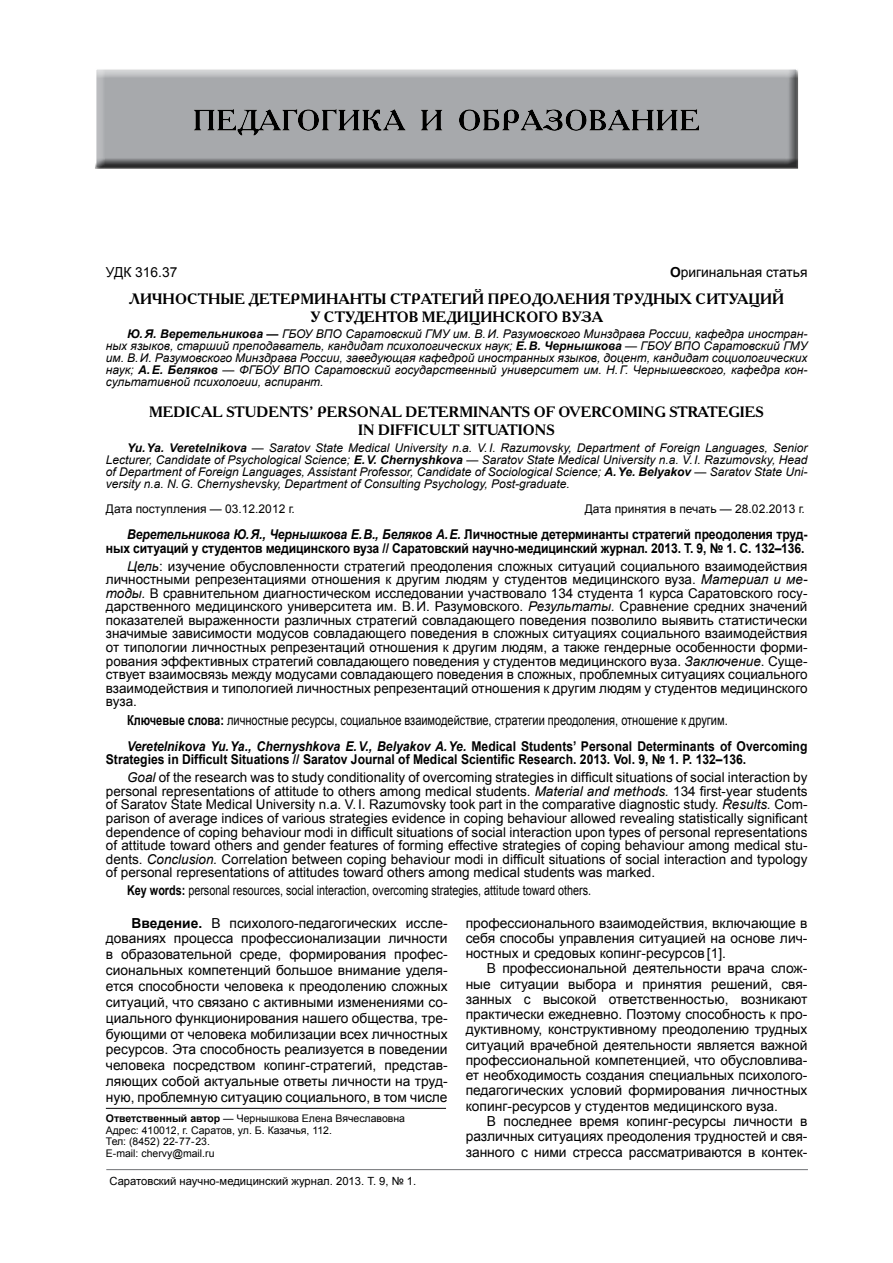
<style>
.page{position:relative;width:893px;height:1263px;background:#fff}
.page>*{position:absolute;margin:0;border:0;box-sizing:border-box;transform-origin:0 0}
.t1{font:700 15px "Academy C";color:#000}
.t2{font:13.8px/15.3px "Arial";color:#000;text-align:justify}
.t3{font:13.8px "Arial";color:#000;scale:.8 1}
.t4{font:13.5px/13.6px "Arial";color:#000;text-align:justify}
.t5{font:700 13.5px/13.6px "Arial";letter-spacing:-.01em;color:#000;text-align:right;scale:.9 1}
.t6{font:13.5px "Arial";color:#000;scale:.8 1}
.t7{font:italic 12px/12.1px "Arial";color:#000;text-align:justify}
.t8{font:12px "Arial";color:#000}
.t9{font:11.25px "Arial";color:#000}
.t10{font:10.5px/11.6px "Arial";color:#000}
.s1{font-weight:700}
.s2{font-style:italic}
</style>
<div class="page">
<hr style="left:106px;top:1169px;width:702px;height:1px;background:#808285">
<div style="left:94px;top:68px;width:705px;height:102px;background:#000;opacity:.75"></div>
<hr style="left:106px;top:1108px;width:340px;height:1px;background:#000">
<p class="t2" style="left:106px;top:265px;width:73px">УДК 316.37</p>
<p class="t2" style="left:670px;top:265px;width:139px"><span class="s1">О</span>ригинальная статья</p>
<p class="t1" style="left:129px;top:289px;width:13px">ЛИЧНО</p>
<p class="t1" style="left:187px;top:289px;width:24px">СТНЫЕ</p>
<p class="t1" style="left:249px;top:289px;width:13px">ДЕТЕРМИНАНТЫ</p>
<p class="t1" style="left:390px;top:289px;width:23px">СТРАТЕГИЙ</p>
<p class="t1" style="left:488px;top:289px;width:24px">ПРЕОДОЛЕНИ</p>
<p class="t1" style="left:600px;top:289px;width:56px">Я ТР УДНЫ</p>
<p class="t1" style="left:679px;top:289px;width:71px">Х СИТУАЦИЙ</p>
<p class="t1" style="left:310px;top:307px;width:56px">У СТУДЕНТОВ</p>
<p class="t1" style="left:422px;top:307px;width:13px">МЕДИЦИН</p>
<p class="t1" style="left:505px;top:307px;width:23px">СКОГО</p>
<p class="t1" style="left:562px;top:307px;width:43px">ВУЗА</p>
<p class="t7" style="left:106px;top:328px;width:703px;text-indent:21px"><span class="s1">Ю.Я. Веретельникова —</span> ГБОУ ВПО Саратовский ГМУ им. В.И. Разумовского Минздрава России, кафедра иностран&shy;ных языков, старший преподаватель, кандидат психологических наук; <span class="s1">Е.В. Чернышкова</span> — ГБОУ ВПО Саратовский ГМУ им. В.И. Разумовского Минздрава России, заведующая кафедрой иностранных языков, доцент, кандидат социологических наук; <span class="s1">А.Е. Беляков</span> — ФГБОУ ВПО Саратовский государственный университет им. Н.Г. Чернышевского, кафедра кон&shy;сультативной психологии, аспирант.</p>
<p class="t1" style="left:149px;top:402px;width:280px">MEDICAL STUDENTS’ PERSONAL DETE</p>
<p class="t1" style="left:449px;top:402px;width:317px">RMINANTS OF OVERCOMING STRATEGIES</p>
<p class="t1" style="left:358px;top:420px;width:82px">IN DIFFICULT</p>
<p class="t1" style="left:463px;top:420px;width:94px">SITUATIONS</p>
<p class="t7" style="left:106px;top:442px;width:703px;text-indent:21px"><span class="s1">Yu.Ya. Veretelnikova</span> — Saratov State Medical University n.a. V.I. Razumovsky, Department of Foreign Languages, Senior Lecturer, Candidate of Psychological Science; <span class="s1">E.V. Chernyshkova</span> — Saratov State Medical University n.a. V.I. Razumovsky, Head of Department of Foreign Languages, Assistant Professor, Candidate of Sociological Science; <span class="s1">A.Ye. Belyakov</span> — Saratov State Uni&shy;versity n.a. N.G. Chernyshevsky, Department of Consulting Psychology, Post-graduate.</p>
<p class="t8" style="left:106px;top:501px;width:191px">Дата поступления — 03.12.2012 г.</p>
<p class="t8" style="left:585px;top:501px;width:222px">Дата принятия в печать — 28.02.2013 г.</p>
<p class="t5" style="left:106px;top:528px;width:781px"><span class="s2">Веретельникова Ю.Я., Чернышкова Е.В., Беляков А.Е.</span> Личностные детерминанты стратегий преодоления труд&shy;ных ситуаций у студентов медицинского вуза // Саратовский научно-медицинский журнал. 2013. Т. 9, № 1. С. 132–136.</p>
<p class="t4" style="left:106px;top:559px;width:703px;text-indent:21px"><span class="s2">Цель</span>: изучение обусловленности стратегий преодоления сложных ситуаций социального взаимодействия личностными репрезентациями отношения к другим людям у студентов медицинского вуза. <span class="s2">Материал и ме&shy;тоды.</span> В сравнительном диагностическом исследовании участвовало 134 студента 1 курса Саратовского госу&shy;дарственного медицинского университета им. В.И. Разумовского. <span class="s2">Результаты.</span> Сравнение средних значений показателей выраженности различных стратегий совладающего поведения позволило выявить статистически значимые зависимости модусов совладающего поведения в сложных ситуациях социального взаимодействия от типологии личностных репрезентаций отношения к другим людям, а также гендерные особенности форми&shy;рования эффективных стратегий совладающего поведения у студентов медицинского вуза. <span class="s2">Заключение</span>. Суще&shy;ствует взаимосвязь между модусами совладающего поведения в сложных, проблемных ситуациях социального взаимодействия и типологией личностных репрезентаций отношения к другим людям у студентов медицинского вуза.</p>
<p class="t3" style="left:127px;top:711px;width:752px"><span class="s1">Ключевые слова:</span> личностные ресурсы, социальное взаимодействие, стратегии преодоления, отношение к другим.</p>
<p class="t5" style="left:106px;top:740px;width:781px;text-align:left;text-indent:21px"><span class="s2">Veretelnikova Yu.Ya., Chernyshkova E.V., Belyakov A.Ye.</span> Medical Students’ Personal Determinants of Overcoming<br>Strategies in Difficult Situations // Saratov Journal of Medical Scientific Research. 2013. Vol. 9, № 1. P. 132–136.</p>
<p class="t4" style="left:106px;top:771px;width:703px;text-indent:21px"><span class="s2">Goal</span> of the research was to study conditionality of overcoming strategies in difficult situations of social interaction by personal representations of attitude to others among medical students. <span class="s2">Material and methods.</span> 134 first-year students of Saratov State Medical U niversity n.a. V. I . Razumovsky took part in the comparative diagnostic study. <span class="s2">Results.</span> Com&shy;parison of average indices of various strategies evidence in coping behaviour allowed revealing statistically significant dependence of coping behaviour modi in difficult situations of social interaction upon types of personal representations of attitude toward others and gender features of forming effective strategies of coping behaviour among medical stu&shy;dents. <span class="s2">Conclusion.</span> Correlation between coping behaviour modi in difficult situations of social interaction and typology of personal representations of attitudes toward others among medical students was marked.</p>
<p class="t6" style="left:127px;top:882px;width:581px"><span class="s1">Key words:</span> personal resources, social interaction, overcoming strategies, attitude toward others.</p>
<p class="t2" style="left:106px;top:915px;width:343px;line-height:15.9px;text-indent:21px"><sup>1</sup><span class="s1">Введение.</span> В психолого-педагогических иссле&shy;дованиях процесса профессионализации личности в образовательной среде, формирования профес&shy;сиональных компетенций большое внимание уделя&shy;ется способности человека к преодолению сложных ситуаций, что связано с активными изменениями со&shy;циального функционирования нашего общества, тре&shy;бующими от человека мобилизации всех личностных ресурсов. Эта способность реализуется в поведении человека посредством копинг-стратегий, представ&shy;ляющих собой актуальные ответы личности на труд&shy;ную, проблемную ситуацию социального, в том числе</p>
<p class="t10" style="left:106px;top:1113px;width:301px"><span class="s1">Ответственный автор</span> — Чернышкова Елена Вячеславовна Адрес: 410012, г. Саратов, ул. Б. Казачья, 112.<br>Тел: (8452) 22- 77- 23.<br>E-mail: chervy@mail.ru</p>
<p class="t2" style="left:466px;top:915px;width:343px">профессионального взаимодействия, включающие в себя способы управления ситуацией на основе лич&shy;ностных и средовых копинг-ресурсов [1].</p>
<p class="t2" style="left:466px;top:961px;width:343px;text-indent:21px">В профессиональной деятельности врача слож&shy;ные ситуации выбора и принятия решений, свя&shy;занных с высокой ответственностью, возникают практически ежедневно. Поэтому способность к про&shy;дуктивному, конструктивному преодолению трудных ситуаций врачебной деятельности является важной профессиональной компетенцией, что обусловлива&shy;ет необходимость создания специальных психолого&shy;педагогических условий формирования личностных копинг-ресурсов у студентов медицинского вуза.</p>
<p class="t2" style="left:466px;top:1114px;width:343px;text-indent:21px">В последнее время копинг-ресурсы личности в различных ситуациях преодоления трудностей и свя&shy;занного с ними стресса рассматриваются в контек-</p>
<p class="t9" style="left:109px;top:1174px;width:308px">Саратовский научно-медицинский журнал. 2013. Т. 9, № 1.</p>
</div>
